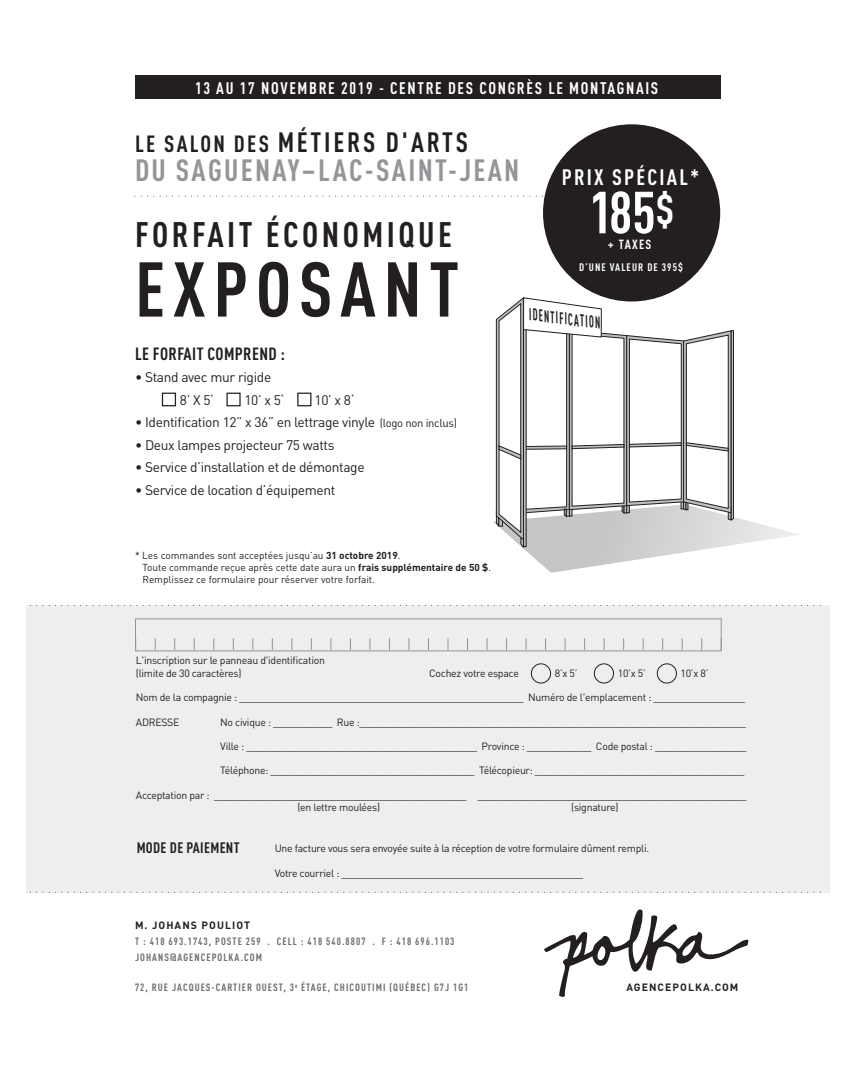
<style>
.page{position:relative;width:855px;height:1080px;background:#fff}
.page>*{position:absolute;margin:0;border:0;box-sizing:border-box;transform-origin:0 0}
.t1{font:700 76.25px "DIN Cond";letter-spacing:.1em;color:#231f20}
.t2{font:700 58.38px "DIN Cond";color:#fff}
.t3{font:700 35px "DIN Cond";letter-spacing:.1em;color:#231f20}
.t4{font:700 30.38px "DIN Cond";letter-spacing:.075em;color:#939598}
.t5{font:700 27.62px "DIN Cond";letter-spacing:.1em;color:#231f20}
.t6{font:700 22.12px "DIN Cond";letter-spacing:.1em;color:#fff}
.t7{font:700 17.5px "DIN Cond";letter-spacing:.02em;color:#231f20}
.t8{font:700 16.62px "DIN Cond";letter-spacing:.1em;color:#fff}
.t9{font:700 16.62px "DIN Cond";color:#231f20;scale:.65 1}
.t10{font:700 15px "DIN Cond";letter-spacing:.02em;color:#231f20}
.t11{font:13.75px/22.5px "DIN Pro";letter-spacing:-.025em;color:#231f20}
.t12{font:700 13.12px "DIN Cond";letter-spacing:.1em;color:#fff}
.t13{font:700 10.75px "DIN Cond";letter-spacing:.1em;color:#fff}
.t14{font:10.5px/12.6px "DIN Pro";letter-spacing:-.025em;color:#231f20}
.t15{font:700 10.5px/16px "DIN Cond";letter-spacing:.1em;color:#6c6d70}
.t16{font:700 10.5px "DIN Pro";letter-spacing:.1em;color:#231f20}
.t17{font:10px/12px "DIN Pro";color:#231f20}
.s1{font-size:23.12px}
.s2{font-size:11.25px}
.s3{font-weight:700}
</style>
<div class="page">
<div style="left:26px;top:605px;width:804px;height:287px;background:#eeeeef"></div>
<svg style="left:135px;top:196px;width:584px;height:1px"></svg>
<svg style="left:30px;top:605px;width:791px;height:1px"></svg>
<svg style="left:30px;top:892px;width:791px;height:1px"></svg>
<div style="left:135px;top:75px;width:585px;height:24px;background:#231f20"></div>
<svg style="left:493px;top:297px;width:306px;height:276px"></svg>
<svg style="left:544px;top:909px;width:205px;height:88px"></svg>
<div style="left:543px;top:124px;width:177px;height:178px;background:#231f20;border-radius:50%"></div>
<div style="left:135px;top:618px;width:587px;height:33px;border:1px solid #939598"></div>
<svg style="left:213px;top:638px;width:1px;height:12px"></svg>
<svg style="left:194px;top:638px;width:1px;height:12px"></svg>
<svg style="left:174px;top:638px;width:1px;height:12px"></svg>
<svg style="left:155px;top:638px;width:1px;height:12px"></svg>
<svg style="left:135px;top:638px;width:1px;height:12px"></svg>
<svg style="left:233px;top:638px;width:1px;height:12px"></svg>
<svg style="left:252px;top:638px;width:1px;height:12px"></svg>
<svg style="left:272px;top:638px;width:1px;height:12px"></svg>
<svg style="left:291px;top:638px;width:1px;height:12px"></svg>
<svg style="left:311px;top:638px;width:1px;height:12px"></svg>
<svg style="left:331px;top:638px;width:1px;height:12px"></svg>
<svg style="left:350px;top:638px;width:1px;height:12px"></svg>
<svg style="left:370px;top:638px;width:1px;height:12px"></svg>
<svg style="left:389px;top:638px;width:1px;height:12px"></svg>
<svg style="left:409px;top:638px;width:1px;height:12px"></svg>
<svg style="left:428px;top:638px;width:1px;height:12px"></svg>
<svg style="left:448px;top:638px;width:1px;height:12px"></svg>
<svg style="left:467px;top:638px;width:1px;height:12px"></svg>
<svg style="left:487px;top:638px;width:1px;height:12px"></svg>
<svg style="left:506px;top:638px;width:1px;height:12px"></svg>
<svg style="left:526px;top:638px;width:1px;height:12px"></svg>
<svg style="left:545px;top:638px;width:1px;height:12px"></svg>
<svg style="left:565px;top:638px;width:1px;height:12px"></svg>
<svg style="left:584px;top:638px;width:1px;height:12px"></svg>
<svg style="left:604px;top:638px;width:1px;height:12px"></svg>
<svg style="left:623px;top:638px;width:1px;height:12px"></svg>
<svg style="left:662px;top:638px;width:1px;height:12px"></svg>
<svg style="left:682px;top:638px;width:1px;height:12px"></svg>
<svg style="left:701px;top:638px;width:1px;height:12px"></svg>
<svg style="left:721px;top:638px;width:1px;height:12px"></svg>
<svg style="left:643px;top:638px;width:1px;height:12px"></svg>
<div style="left:531px;top:664px;width:20px;height:19px;border:1px solid #231f20;border-radius:50%"></div>
<div style="left:594px;top:664px;width:20px;height:19px;border:1px solid #231f20;border-radius:50%"></div>
<div style="left:657px;top:664px;width:20px;height:19px;border:1px solid #231f20;border-radius:50%"></div>
<div style="left:162px;top:393px;width:14px;height:13px;border:1px solid #231f20"></div>
<div style="left:226px;top:393px;width:15px;height:13px;border:1px solid #231f20"></div>
<div style="left:297px;top:393px;width:14px;height:13px;border:1px solid #231f20"></div>
<h3 class="t8" style="left:195px;top:78px;width:465px">13 AU 17 NOVEMBRE 2019 - CENTRE DES CONGRÈS LE MONTAGNAIS</h3>
<h3 class="t5" style="left:135px;top:125px;width:335px"><span class="s1">LE SALON DES</span> MÉTIERS D'ARTS</h3>
<h3 class="t4" style="left:135px;top:152px;width:386px">DU SAGUENAY–LAC-SAINT-JEAN</h3>
<h3 class="t3" style="left:135px;top:213px;width:319px">FORFAIT ÉCONOMIQUE</h3>
<h1 class="t1" style="left:135px;top:243px;width:326px">EXPOSANT</h1>
<h3 class="t7" style="left:135px;top:343px;width:152px">LE FORFAIT COMPREND :</h3>
<h3 class="t11" style="left:180px;top:366px;width:93px;text-indent:-45px">• Stand avec mur rigide<br>8’ X 5‘</h3>
<h3 class="t11" style="left:244px;top:388px;width:41px">10’ x 5‘</h3>
<h3 class="t11" style="left:315px;top:388px;width:41px">10’ x 8‘</h3>
<h3 class="t11" style="left:135px;top:411px;width:324px">• Identification 12” x 36” en lettrage vinyle <span class="s2">(logo non inclus)</span></h3>
<h3 class="t11" style="left:135px;top:433px;width:201px">• Deux lampes projecteur 75 watts</h3>
<h3 class="t11" style="left:135px;top:456px;width:231px">• Service d’installation et de démontage</h3>
<h3 class="t11" style="left:135px;top:478px;width:202px">• Service de location d’équipement</h3>
<h3 class="t6" style="left:562px;top:163px;width:139px">PRIX SPÉCIAL*</h3>
<h2 class="t2" style="left:589px;top:177px;width:87px">185<sup>$</sup></h2>
<p class="t12" style="left:608px;top:236px;width:45px">+ TAXES</p>
<p class="t13" style="left:579px;top:261px;width:105px">D’UNE VALEUR DE 395$</p>
<h3 class="t9" style="left:531px;top:304px;width:112px;rotate:7deg">IDENTIFICATION</h3>
<p class="t17" style="left:142px;top:549px;width:350px;text-indent:-7px">* Les commandes sont acceptées jusqu’au <span class="s3">31 octobre 2019</span>.<br>Toute commande reçue après cette date aura un <span class="s3">frais supplémentaire de 50 $</span>.<br>Remplissez ce formulaire pour réserver votre forfait.</p>
<p class="t14" style="left:136px;top:654px;width:191px">L'inscription sur le panneau d'identification (limite de 30 caractères)</p>
<p class="t14" style="left:429px;top:666px;width:91px">Cochez votre espace</p>
<p class="t14" style="left:555px;top:666px;width:24px">8’x 5’</p>
<p class="t14" style="left:618px;top:666px;width:29px">10’x 5’</p>
<p class="t14" style="left:681px;top:666px;width:29px">10’x 8’</p>
<p class="t14" style="left:136px;top:691px;width:611px">Nom de la compagnie : _____________________________________________________ Numéro de l'emplacement : _________________</p>
<p class="t14" style="left:136px;top:715px;width:45px">ADRESSE</p>
<p class="t14" style="left:220px;top:715px;width:527px">No civique : ___________ Rue :________________________________________________________________________</p>
<p class="t14" style="left:220px;top:739px;width:528px">Ville : ___________________________________________ Province : ____________ Code postal : _________________</p>
<p class="t14" style="left:220px;top:764px;width:526px">Téléphone: ______________________________________ Télécopieur: _______________________________________</p>
<p class="t14" style="left:297px;top:788px;width:450px;text-indent:-161px">Acceptation par : _______________________________________________ __________________________________________________ (en lettre moulées)</p>
<p class="t14" style="left:571px;top:801px;width:49px">(signature)</p>
<h3 class="t10" style="left:137px;top:839px;width:105px">MODE DE PAIEMENT</h3>
<p class="t14" style="left:275px;top:841px;width:376px">Une facture vous sera envoyée suite à la réception de votre formulaire dûment rempli.</p>
<p class="t14" style="left:275px;top:866px;width:310px">Votre courriel : _____________________________________________</p>
<p class="t16" style="left:135px;top:918px;width:116px">M. JOHANS POULIOT</p>
<p class="t15" style="left:135px;top:933px;width:321px">T : 418 693.1743, POSTE 259 . CELL : 418 540.8807 . F : 418 696.1103<br>JOHANS@AGENCEPOLKA.COM</p>
<p class="t15" style="left:135px;top:979px;width:335px">72, RUE JACQUES-CARTIER OUEST, 3<sup>e</sup> ÉTAGE, CHICOUTIMI (QUÉBEC) G7J 1G1</p>
<p class="t16" style="left:626px;top:980px;width:114px">AGENCEPOLKA.COM</p>
</div>
